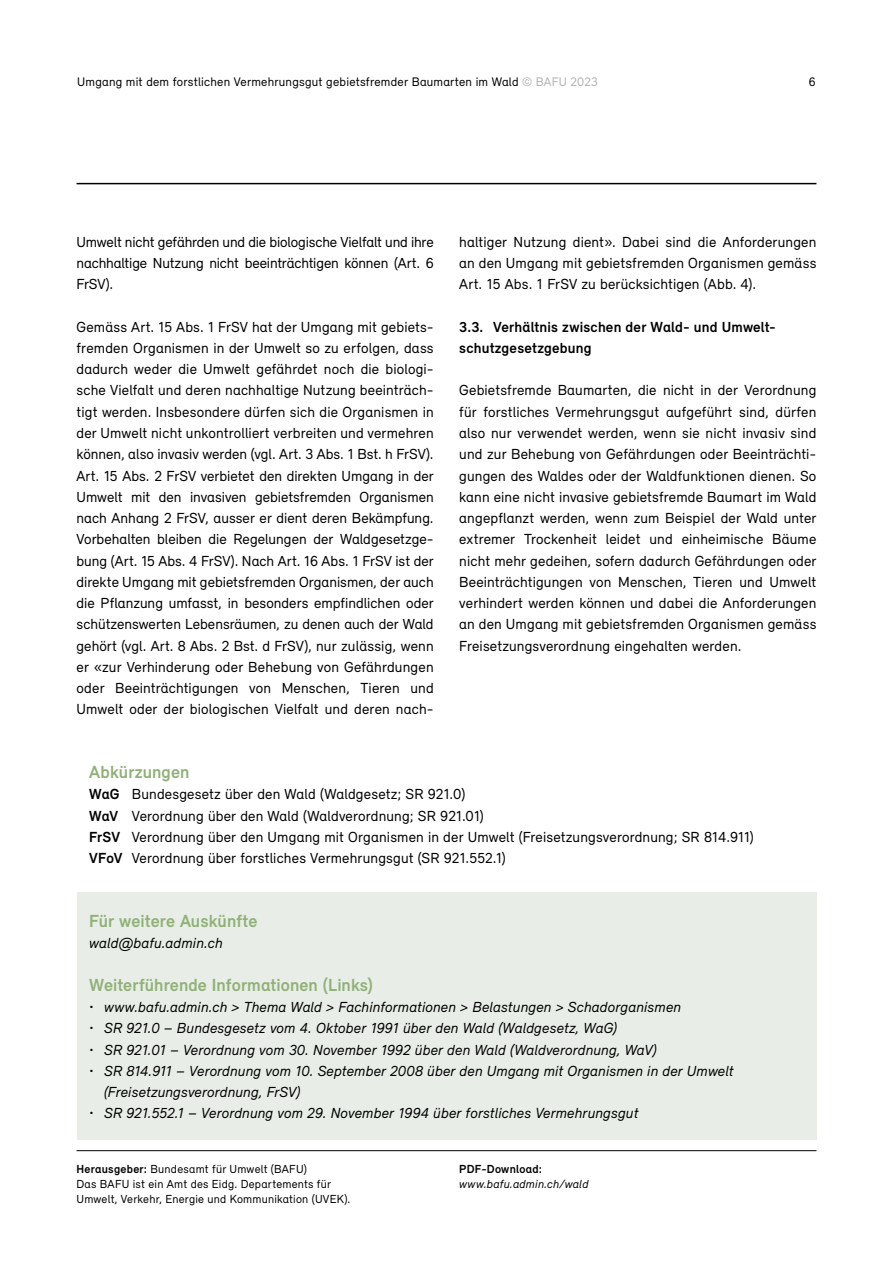
<style>
.page{position:relative;width:893px;height:1263px;background:#fff}
.page>*{position:absolute;margin:0;border:0;box-sizing:border-box;transform-origin:0 0}
._07_Titel{font:700 18px "Relevant";letter-spacing:.005em;color:#91b179}
._07_Grundtext{font:15px/21.3px "Relevant";letter-spacing:.01em;color:#000;text-align:justify}
._07_Titel-2{font:italic 15px/21.3px "Relevant";letter-spacing:.01em;color:#000}
._07_Untertitel{font:700 15px/21.3px "Relevant";letter-spacing:.015em;color:#000}
.t1{font:12.75px "Relevant";letter-spacing:.02em;color:#000}
._07_Grundtext-2{font:12px "Relevant";letter-spacing:.02em;color:#000}
._07_Grundtext-3{font:italic 12px/15px "Relevant";letter-spacing:.02em;color:#000}
.s1{color:#b3b2b2}
.s2{font-weight:700}
.s3{font-style:normal}
.s4{font-weight:700;font-style:normal}
</style>
<div class="page">
<hr style="left:77px;top:1150px;width:739px;height:1px;background:#000">
<div style="left:77px;top:892px;width:739px;height:248px;background:#e8eee7"></div>
<hr style="left:77px;top:183px;width:739px;height:1px;background:#000">
<p class="t1" style="left:77px;top:74px;width:522px">Umgang mit dem forstlichen Vermehrungsgut gebietsfremder Baumarten im Wald <span class="s1">© BAFU 2023</span></p>
<p class="t1" style="left:809px;top:74px;width:8px">6</p>
<p class="_07_Grundtext" style="left:77px;top:231px;width:359px">Umwelt nicht gefährden und die biologische Vielfalt und ihre nachhaltige Nutzung nicht beeinträchtigen können (Art. 6<br>FrSV).</p>
<p class="_07_Grundtext" style="left:77px;top:316px;width:359px">Gemäss Art. 15 Abs. 1 FrSV hat der Umgang mit gebiets&shy;fremden Organismen in der Umwelt so zu erfolgen, dass dadurch weder die Umwelt gefährdet noch die biologi&shy;sche Vielfalt und deren nachhaltige Nutzung beeinträch&shy;tigt werden. Insbesondere dürfen sich die Organismen in der Umwelt nicht unkontrolliert verbreiten und vermehren können, also invasiv werden (vgl. Art. 3 Abs. 1 Bst. h FrSV).<br>Art. 15 Abs. 2 FrSV verbietet den direkten Umgang in der Umwelt mit den invasiven gebietsfremden Organismen nach Anhang 2 FrSV, ausser er dient deren Bekämpfung.<br>Vorbehalten bleiben die Regelungen der Waldgesetzge&shy;bung (Art. 15 Abs. 4 FrSV). Nach Art. 16 Abs. 1 FrSV ist der direkte Umgang mit gebietsfremden Organismen, der auch die Pflanzung umfasst, in besonders empfindlichen oder schützenswerten Lebensräumen, zu denen auch der Wald gehört (vgl. Art. 8 Abs. 2 Bst. d FrSV), nur zulässig, wenn er «zur Verhinderung oder Behebung von Gefährdungen oder Beeinträchtigungen von Menschen, Tieren und Umwelt oder der biologischen Vielfalt und deren nach-</p>
<p class="_07_Grundtext" style="left:459px;top:231px;width:359px">haltiger Nutzung dient». Dabei sind die Anforderungen an den Umgang mit gebietsfremden Organismen gemäss Art. 15 Abs. 1 FrSV zu berücksichtigen (Abb. 4).</p>
<h3 class="_07_Untertitel" style="left:459px;top:316px;width:318px">3.3. Verhältnis zwischen der Wald- und Umwelt&shy;schutzgesetzgebung</h3>
<p class="_07_Grundtext" style="left:459px;top:380px;width:359px">Gebietsfremde Baumarten, die nicht in der Verordnung für forstliches Vermehrungsgut aufgeführt sind, dürfen also nur verwendet werden, wenn sie nicht invasiv sind und zur Behebung von Gefährdungen oder Beeinträchti&shy;gungen des Waldes oder der Waldfunktionen dienen. So kann eine nicht invasive gebietsfremde Baumart im Wald angepflanzt werden, wenn zum Beispiel der Wald unter extremer Trockenheit leidet und einheimische Bäume nicht mehr gedeihen, sofern dadurch Gefährdungen oder Beeinträchtigungen von Menschen, Tieren und Umwelt verhindert werden können und dabei die Anforderungen an den Umgang mit gebietsfremden Organismen gemäss Freisetzungsverordnung eingehalten werden.</p>
<h2 class="_07_Titel" style="left:89px;top:761px;width:102px">Abkürzungen</h2>
<p class="_07_Grundtext" style="left:89px;top:783px;width:377px"><span class="s2">WaG</span> Bundesgesetz über den Wald (Waldgesetz; SR 921.0)</p>
<p class="_07_Grundtext" style="left:89px;top:805px;width:396px"><span class="s2">WaV</span> Verordnung über den Wald (Waldverordnung; SR 921.01)</p>
<p class="_07_Grundtext" style="left:89px;top:826px;width:666px"><span class="s2">FrSV</span> Verordnung über den Umgang mit Organismen in der Umwelt (Freisetzungsverordnung; SR 814.911)</p>
<p class="_07_Grundtext" style="left:89px;top:847px;width:418px"><span class="s2">VFoV</span> Verordnung über forstliches Vermehrungsgut (SR 921.552.1)</p>
<h2 class="_07_Titel" style="left:89px;top:910px;width:170px">Für weitere Auskünfte</h2>
<h2 class="_07_Titel-2" style="left:89px;top:932px;width:135px">wald@bafu.admin.ch</h2>
<h2 class="_07_Titel" style="left:89px;top:974px;width:285px">Weiterführende Informationen (Links)</h2>
<p class="_07_Titel-2" style="left:89px;top:996px;width:593px"><span class="s3">•</span> www.bafu.admin.ch &gt; Thema Wald &gt; Fachinformationen &gt; Belastungen &gt; Schadorganismen</p>
<p class="_07_Titel-2" style="left:89px;top:1017px;width:529px"><span class="s3">•</span> SR 921.0 – Bundesgesetz vom 4. Oktober 1991 über den Wald (Waldgesetz, WaG)</p>
<p class="_07_Titel-2" style="left:89px;top:1039px;width:569px"><span class="s3">•</span> SR 921.01 – Verordnung vom 30. November 1992 über den Wald (Waldverordnung, WaV)</p>
<p class="_07_Titel-2" style="left:104px;top:1060px;width:631px;text-indent:-15px"><span class="s3">•</span> SR 814.911 – Verordnung vom 10. September 2008 über den Umgang mit Organismen in der Umwelt (Freisetzungsverordnung, FrSV)</p>
<p class="_07_Titel-2" style="left:89px;top:1102px;width:551px"><span class="s3">•</span> SR 921.552.1 – Verordnung vom 29. November 1994 über forstliches Vermehrungsgut</p>
<p class="_07_Grundtext-2" style="left:77px;top:1162px;width:232px"><span class="s2">Herausgeber:</span> Bundesamt für Umwelt (BAFU)</p>
<p class="_07_Grundtext-2" style="left:77px;top:1177px;width:256px">Das BAFU ist ein Amt des Eidg. Departements für</p>
<p class="_07_Grundtext-2" style="left:77px;top:1192px;width:275px">Umwelt, Verkehr, Energie und Kommunikation (UVEK).</p>
<p class="_07_Grundtext-3" style="left:459px;top:1161px;width:131px"><span class="s4">PDF-Download: </span>www.bafu.admin.ch/wald</p>
</div>
